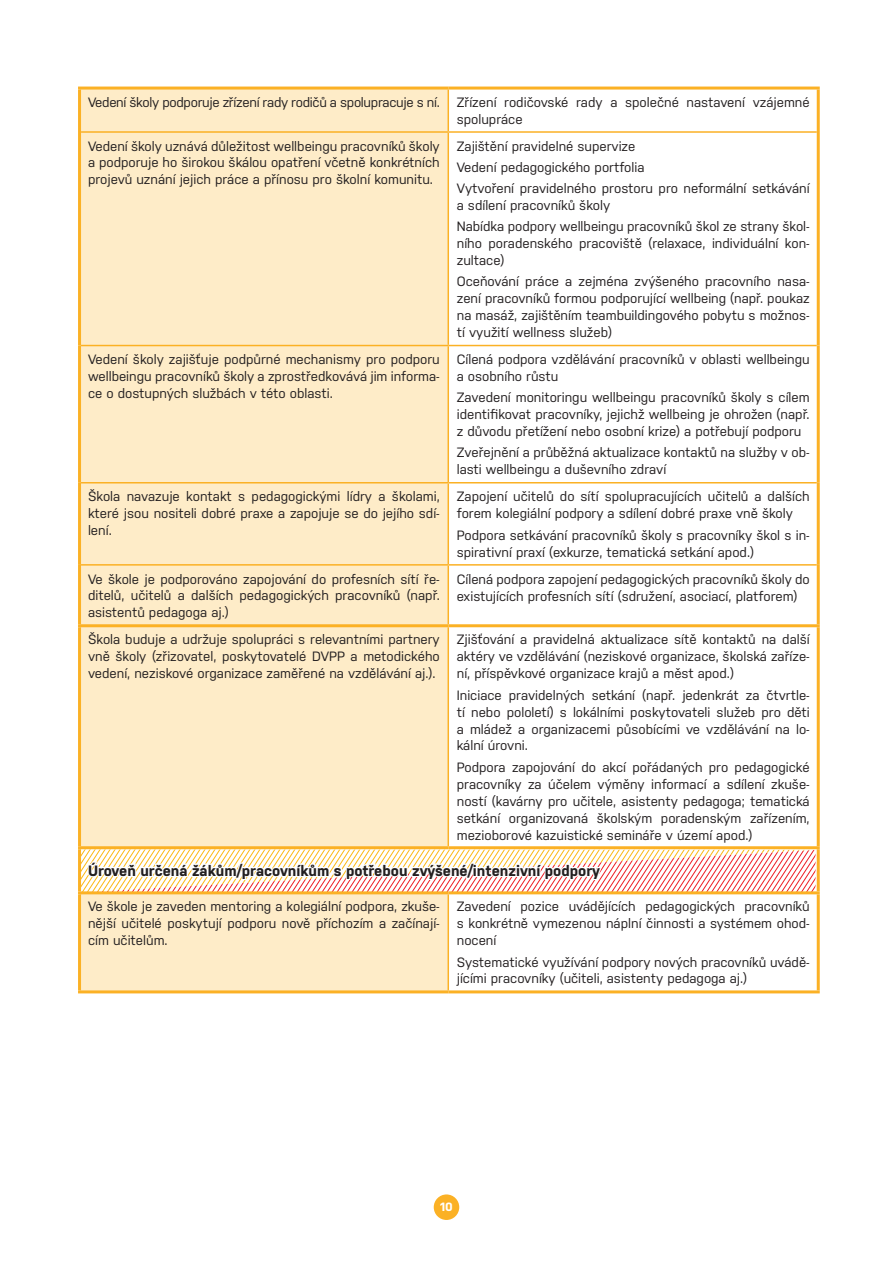
<style>
.page{position:relative;width:893px;height:1263px;background:#fff}
.page>*{position:absolute;margin:0;border:0;box-sizing:border-box;transform-origin:0 0}
.t1{font:700 15px "Nudista";color:#231f20}
.t2{font:13.5px/17px "Nudista";color:#231f20;text-align:justify}
.t3{font:13.5px "Nudista";letter-spacing:-.02em;color:#231f20}
.t4{font:700 12px "Nudista";color:#fff}
</style>
<div class="page">
<div style="left:434px;top:1194px;width:25px;height:26px;background:#fbb125;border-radius:50%"></div>
<div style="left:81px;top:90px;width:367px;height:900px;background:#feecc8"></div>
<hr style="left:448px;top:90px;width:1px;height:41px;background:#fbb125">
<hr style="left:81px;top:131px;width:367px;height:2px;background:#fbb125">
<hr style="left:448px;top:131px;width:369px;height:2px;background:#fbb125">
<hr style="left:448px;top:133px;width:1px;height:212px;background:#fbb125">
<hr style="left:81px;top:345px;width:367px;height:1px;background:#fbb125">
<hr style="left:448px;top:345px;width:369px;height:1px;background:#fbb125">
<hr style="left:448px;top:346px;width:1px;height:136px;background:#fbb125">
<hr style="left:81px;top:482px;width:367px;height:1px;background:#fbb125">
<hr style="left:448px;top:482px;width:369px;height:1px;background:#fbb125">
<hr style="left:448px;top:483px;width:1px;height:81px;background:#fbb125">
<hr style="left:81px;top:564px;width:367px;height:2px;background:#fbb125">
<hr style="left:448px;top:564px;width:369px;height:2px;background:#fbb125">
<hr style="left:448px;top:566px;width:1px;height:58px;background:#fbb125">
<hr style="left:448px;top:627px;width:1px;height:219px;background:#fbb125">
<hr style="left:448px;top:894px;width:1px;height:96px;background:#fbb125">
<hr style="left:78px;top:87px;width:370px;height:3px;background:#fbb125">
<hr style="left:78px;top:90px;width:3px;height:42px;background:#fbb125">
<hr style="left:448px;top:87px;width:372px;height:3px;background:#fbb125">
<hr style="left:817px;top:90px;width:3px;height:42px;background:#fbb125">
<hr style="left:78px;top:132px;width:3px;height:213px;background:#fbb125">
<hr style="left:817px;top:132px;width:3px;height:213px;background:#fbb125">
<hr style="left:78px;top:345px;width:3px;height:138px;background:#fbb125">
<hr style="left:817px;top:345px;width:3px;height:138px;background:#fbb125">
<hr style="left:78px;top:483px;width:3px;height:82px;background:#fbb125">
<hr style="left:817px;top:483px;width:3px;height:82px;background:#fbb125">
<hr style="left:78px;top:565px;width:3px;height:59px;background:#fbb125">
<hr style="left:817px;top:565px;width:3px;height:59px;background:#fbb125">
<hr style="left:78px;top:624px;width:370px;height:3px;background:#fbb125">
<hr style="left:78px;top:627px;width:3px;height:219px;background:#fbb125">
<hr style="left:448px;top:624px;width:372px;height:3px;background:#fbb125">
<hr style="left:817px;top:627px;width:3px;height:219px;background:#fbb125">
<hr style="left:78px;top:846px;width:370px;height:3px;background:#fbb125">
<hr style="left:78px;top:849px;width:3px;height:42px;background:#fbb125">
<hr style="left:448px;top:846px;width:372px;height:3px;background:#fbb125">
<hr style="left:817px;top:849px;width:3px;height:42px;background:#fbb125">
<hr style="left:78px;top:891px;width:370px;height:3px;background:#fbb125">
<hr style="left:78px;top:894px;width:3px;height:96px;background:#fbb125">
<hr style="left:448px;top:891px;width:372px;height:3px;background:#fbb125">
<hr style="left:817px;top:894px;width:3px;height:96px;background:#fbb125">
<hr style="left:78px;top:990px;width:370px;height:3px;background:#fbb125">
<hr style="left:448px;top:990px;width:372px;height:3px;background:#fbb125">
<svg style="left:81px;top:849px;width:734px;height:43px"></svg>
<p class="t3" style="left:88px;top:92px;width:353px">Vedení školy podporuje zřízení rady rodičů a spolupracuje s ní.</p>
<p class="t2" style="left:457px;top:92px;width:354px">Zřízení rodičovské rady a společné nastavení vzájemné spolupráce</p>
<p class="t2" style="left:88px;top:136px;width:353px">Vedení školy uznává důležitost wellbeingu pracovníků školy a podporuje ho širokou škálou opatření včetně konkrétních projevů uznání jejich práce a přínosu pro školní komunitu.</p>
<p class="t2" style="left:457px;top:134px;width:354px;line-height:21.1px;text-align:left">Zajištění pravidelné supervize<br>Vedení pedagogického portfolia<br>Vytvoření pravidelného prostoru pro neformální setkávání</p>
<p class="t2" style="left:457px;top:193px;width:354px;line-height:21.1px">a sdílení pracovníků školy<br>Nabídka podpory wellbeingu pracovníků škol ze strany škol-</p>
<p class="t2" style="left:457px;top:234px;width:354px">ního poradenského pracoviště (relaxace, individuální kon&shy;zultace)</p>
<p class="t2" style="left:457px;top:272px;width:354px">Oceňování práce a zejména zvýšeného pracovního nasa&shy;zení pracovníků formou podporující wellbeing (např. poukaz na masáž, zajištěním teambuildingového pobytu s možnos&shy;tí využití wellness služeb)</p>
<p class="t2" style="left:88px;top:350px;width:353px">Vedení školy zajišťuje podpůrné mechanismy pro podporu wellbeingu pracovníků školy a zprostředkovává jim informa&shy;ce o dostupných službách v této oblasti.</p>
<p class="t2" style="left:457px;top:350px;width:354px">Cílená podpora vzdělávání pracovníků v oblasti wellbeingu a osobního růstu</p>
<p class="t2" style="left:457px;top:388px;width:354px">Zavedení monitoringu wellbeingu pracovníků školy s cílem identifikovat pracovníky, jejichž wellbeing je ohrožen (např. z důvodu přetížení nebo osobní krize) a potřebují podporu</p>
<p class="t2" style="left:457px;top:443px;width:354px">Zveřejnění a průběžná aktualizace kontaktů na služby v ob&shy;lasti wellbeingu a duševního zdraví</p>
<p class="t2" style="left:88px;top:487px;width:353px">Škola navazuje kontakt s pedagogickými lídry a školami, které jsou nositeli dobré praxe a zapojuje se do jejího sdí&shy;lení.</p>
<p class="t2" style="left:457px;top:487px;width:354px">Zapojení učitelů do sítí spolupracujících učitelů a dalších forem kolegiální podpory a sdílení dobré praxe vně školy</p>
<p class="t2" style="left:457px;top:525px;width:354px">Podpora setkávání pracovníků školy s pracovníky škol s in&shy;spirativní praxí (exkurze, tematická setkání apod.)</p>
<p class="t2" style="left:88px;top:569px;width:353px">Ve škole je podporováno zapojování do profesních sítí ře&shy;ditelů, učitelů a dalších pedagogických pracovníků (např. asistentů pedagoga aj.)</p>
<p class="t2" style="left:457px;top:569px;width:354px">Cílená podpora zapojení pedagogických pracovníků školy do existujících profesních sítí (sdružení, asociací, platforem)</p>
<p class="t2" style="left:88px;top:630px;width:353px">Škola buduje a udržuje spolupráci s relevantními partnery vně školy (zřizovatel, poskytovatelé DVPP a metodického vedení, neziskové organizace zaměřené na vzdělávání aj.).</p>
<p class="t2" style="left:457px;top:630px;width:354px">Zjišťování a pravidelná aktualizace sítě kontaktů na další aktéry ve vzdělávání (neziskové organizace, školská zaříze&shy;ní, příspěvkové organizace krajů a měst apod.)</p>
<p class="t2" style="left:457px;top:685px;width:354px">Iniciace pravidelných setkání (např. jedenkrát za čtvrtle&shy;tí nebo pololetí) s lokálními poskytovateli služeb pro děti a mládež a organizacemi působícími ve vzdělávání na lo&shy;kální úrovni.</p>
<p class="t2" style="left:457px;top:757px;width:354px">Podpora zapojování do akcí pořádaných pro pedagogické pracovníky za účelem výměny informací a sdílení zkuše&shy;ností (kavárny pro učitele, asistenty pedagoga; tematická setkání organizovaná školským poradenským zařízením, mezioborové kazuistické semináře v území apod.)</p>
<p class="t1" style="left:88px;top:859px;width:513px">Úroveň určená žákům/pracovníkům s potřebou zvýšené/intenzivní podpory</p>
<p class="t2" style="left:88px;top:897px;width:353px">Ve škole je zaveden mentoring a kolegiální podpora, zkuše&shy;nější učitelé poskytují podporu nově příchozím a začínají&shy;cím učitelům.</p>
<p class="t2" style="left:457px;top:897px;width:354px">Zavedení pozice uvádějících pedagogických pracovníků s konkrétně vymezenou náplní činnosti a systémem ohod&shy;nocení</p>
<p class="t2" style="left:457px;top:952px;width:354px">Systematické využívání podpory nových pracovníků uvádě&shy;jícími pracovníky (učiteli, asistenty pedagoga aj.)</p>
<p class="t4" style="left:440px;top:1198px;width:14px">10</p>
</div>
